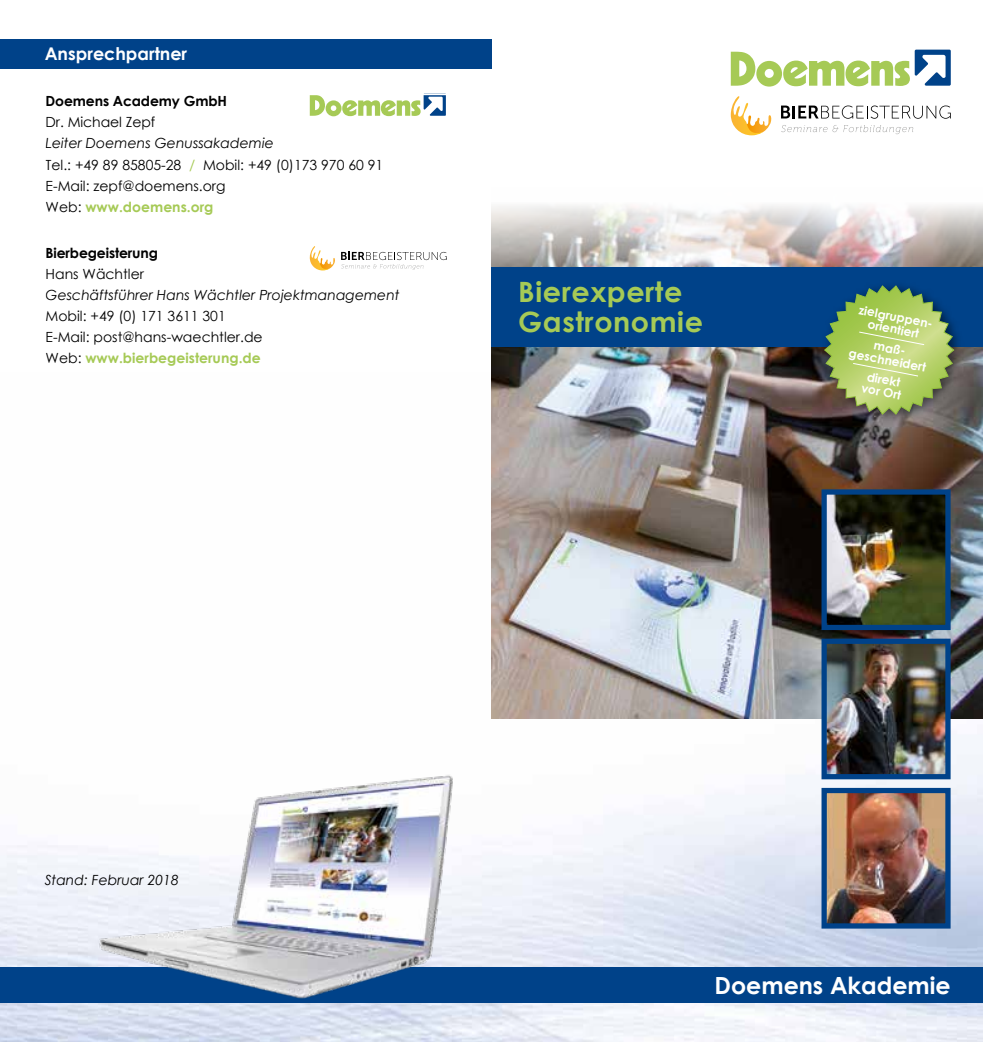
<style>
.page{position:relative;width:983px;height:1042px;background:#fff}
.page>*{position:absolute;margin:0;border:0;box-sizing:border-box;transform-origin:0 0}
.t1{font:700 28px/29.8px "Century Gothic";letter-spacing:.02em;color:#a6ca56}
.t2{font:700 23.62px "Century Gothic";color:#fff}
.t3{font:700 17.5px "Century Gothic";color:#fff}
.t4{font:14px/21px "Century Gothic";color:#000}
.t5{font:italic 14px "Century Gothic";color:#000}
.t6{font:700 14px "Century Gothic";letter-spacing:-.01em;color:#000}
.t7{font:700 12.25px/12.2px "Century Gothic";color:#fff;text-align:center}
.s1{font-style:italic}
.s2{color:#a6ca56}
.s3{font-weight:700;color:#a6ca56}
</style>
<div class="page">
<img style="left:0;top:718px;width:982px;height:324px">
<img style="left:491px;top:205px;width:491px;height:513px">
<div style="left:0;top:967px;width:982px;height:36px;background:#004289"></div>
<div style="left:491px;top:267px;width:491px;height:79px;background:#004289"></div>
<div style="left:819px;top:280px;width:145px;height:145px;background:#000;opacity:.55"></div>
<svg style="left:823px;top:285px;width:131px;height:130px;background:#8ca768"></svg>
<svg style="left:730px;top:50px;width:220px;height:37px"></svg>
<svg style="left:310px;top:96px;width:134px;height:20px"></svg>
<div style="left:0;top:39px;width:491px;height:30px;background:#004289"></div>
<img style="left:86px;top:757px;width:391px;height:260px">
<img style="left:827px;top:495px;width:117px;height:129px">
<div style="left:821px;top:489px;width:129px;height:141px;border:5px solid #004289"></div>
<img style="left:827px;top:794px;width:117px;height:128px">
<div style="left:821px;top:788px;width:129px;height:140px;border:5px solid #004289"></div>
<img style="left:827px;top:644px;width:117px;height:129px">
<div style="left:821px;top:638px;width:129px;height:141px;border:5px solid #004289"></div>
<svg style="left:781px;top:125px;width:132px;height:9px"></svg>
<svg style="left:781px;top:106px;width:169px;height:13px"></svg>
<svg style="left:730px;top:96px;width:41px;height:40px"></svg>
<svg style="left:341px;top:252px;width:105px;height:18px"></svg>
<svg style="left:310px;top:246px;width:25px;height:25px"></svg>
<p class="t3" style="left:45px;top:41px;width:144px">Ansprechpartner</p>
<p class="t6" style="left:46px;top:90px;width:183px">Doemens Academy GmbH</p>
<p class="t4" style="left:46px;top:111px;width:111px">Dr. Michael Zepf</p>
<p class="t4" style="left:46px;top:131px;width:339px;line-height:22.8px"><span class="s1">Leiter Doemens Genussakademie<br></span>Tel.: +49 89 85805-28 <span class="s2">/</span> Mobil: +49 (0)173 970 60 91</p>
<p class="t4" style="left:46px;top:176px;width:181px">E-Mail: zepf@doemens.org<br>Web: <span class="s3">www.doemens.org</span></p>
<p class="t6" style="left:46px;top:242px;width:114px">Bierbegeisterung</p>
<p class="t4" style="left:46px;top:263px;width:100px">Hans Wächtler</p>
<p class="t5" style="left:46px;top:285px;width:355px">Geschäftsführer Hans Wächtler Projektmanagement</p>
<p class="t4" style="left:46px;top:305px;width:219px">Mobil: +49 (0) 171 3611 301<br>E-Mail: post@hans-waechtler.de<br>Web: <span class="s3">www.bierbegeisterung.de</span></p>
<h1 class="t1" style="left:518px;top:276px;width:186px">Bierexperte<br>Gastronomie</h1>
<p class="t7" style="left:860px;top:303px;width:78px;rotate:11deg">zielgruppen&shy;orientiert</p>
<p class="t7" style="left:852px;top:334px;width:80px;rotate:11deg">maß&shy;geschneidert</p>
<p class="t7" style="left:865px;top:369px;width:41px;text-align:left;rotate:11deg">direkt vor Ort</p>
<p class="t5" style="left:45px;top:870px;width:136px">Stand: Februar 2018</p>
<h2 class="t2" style="left:714px;top:967px;width:237px">Doemens Akademie</h2>
</div>
